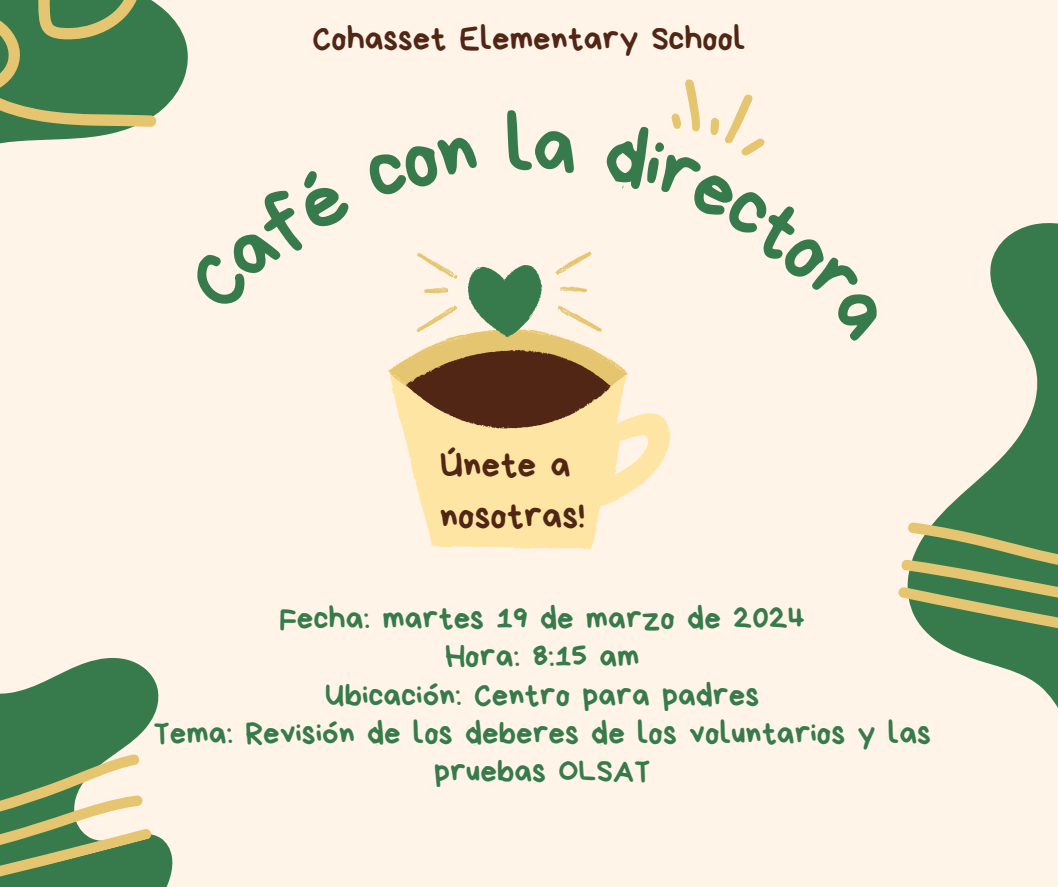
<style>
.page{position:relative;width:1058px;height:887px;background:#fff}
.page>*{position:absolute;margin:0;border:0;box-sizing:border-box;transform-origin:0 0}
.t1{font:37.2px/51px "Bryndan Write";color:#512615}
.t2{font:34.65px "Bryndan Write";color:#512615}
.t3{font:32.85px/38.2px "Bryndan Write";color:#377b4c;text-align:center}
</style>
<div class="page">
<div style="left:0;top:0;width:1058px;height:886px;background:#fff4e7"></div>
<svg style="left:403px;top:429px;width:267px;height:120px;fill:#ffe5a3"></svg>
<svg style="left:938px;top:223px;width:120px;height:485px"></svg>
<svg style="left:0;top:658px;width:173px;height:228px;fill:#377b4c"></svg>
<svg style="left:0;top:20px;width:188px;height:124px"></svg>
<svg style="left:0;top:752px;width:154px;height:134px"></svg>
<svg style="left:0;top:0;width:174px;height:127px;background:#5b8b56"></svg>
<svg style="left:898px;top:518px;width:160px;height:143px;background:#799c6a"></svg>
<svg style="left:388px;top:79px;width:377px;height:350px"></svg>
<p class="t2" style="left:312px;top:22px;width:434px">Cohasset Elementary School</p>
<p class="t1" style="left:440px;top:439px;width:147px">Únete a nosotras!</p>
<p class="t3" style="left:153px;top:599px;width:779px">Fecha: martes 19 de marzo de 2024<br>Hora: 8:15 am<br>Ubicación: Centro para padres<br>Tema: Revisión de los deberes de los voluntarios y las pruebas OLSAT</p>
</div>
